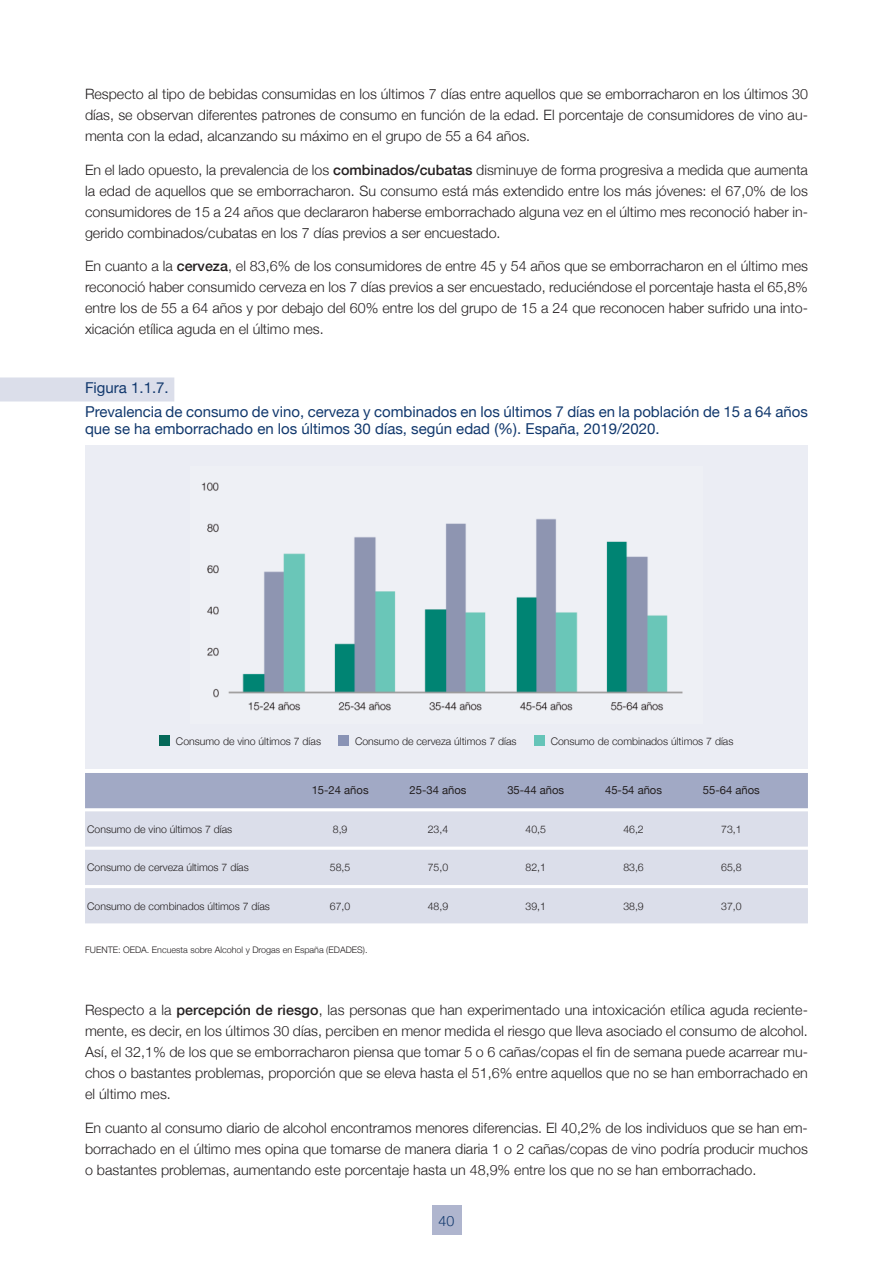
<style>
.page{position:relative;width:893px;height:1263px;background:#fff}
.page>*{position:absolute;margin:0;border:0;box-sizing:border-box;transform-origin:0 0}
.t1{font:15px/23.7px "Helvetica Neue";color:#11386d}
.t2{font:300 14.25px/21px "Helvetica Neue";color:#231f20;text-align:justify}
.t3{font:300 14.25px "Helvetica Neue";color:#11386d}
.t4{font:11.25px "Helvetica Neue";color:#231f20}
.t5{font:300 10.5px "Helvetica Neue";color:#231f20}
.t6{font:300 9px "Helvetica Neue";color:#231f20}
.s1{font-weight:500}
</style>
<div class="page">
<div style="left:432px;top:1205px;width:29px;height:30px;background:#afb5ce"></div>
<div style="left:0;top:377px;width:174px;height:24px;background:#dbdeea"></div>
<div style="left:85px;top:445px;width:723px;height:324px;background:#ebedf4"></div>
<img style="left:201px;top:482px;width:482px;height:229px">
<div style="left:160px;top:735px;width:10px;height:10px;background:#056959"></div>
<div style="left:339px;top:735px;width:10px;height:10px;background:#8993b5"></div>
<div style="left:534px;top:735px;width:11px;height:10px;background:#65c4b8"></div>
<div style="left:85px;top:773px;width:723px;height:35px;background:#a1a9c5"></div>
<div style="left:85px;top:811px;width:723px;height:36px;background:#dbdeea"></div>
<div style="left:85px;top:850px;width:723px;height:35px;background:#dbdeea"></div>
<div style="left:85px;top:888px;width:723px;height:35px;background:#dbdeea"></div>
<p class="t2" style="left:85px;top:83px;width:724px">Respecto al tipo de bebidas consumidas en los últimos 7 días entre aquellos que se emborracharon en los últimos 30 días, se observan diferentes patrones de consumo en función de la edad. El porcentaje de consumidores de vino au&shy;menta con la edad, alcanzando su máximo en el grupo de 55 a 64 años.</p>
<p class="t2" style="left:85px;top:159px;width:724px">En el lado opuesto, la prevalencia de los <span class="s1">combinados/cubatas</span> disminuye de forma progresiva a medida que aumenta la edad de aquellos que se emborracharon. Su consumo está más extendido entre los más jóvenes: el 67,0% de los consumidores de 15 a 24 años que declararon haberse emborrachado alguna vez en el último mes reconoció haber in&shy;gerido combinados/cubatas en los 7 días previos a ser encuestado.</p>
<p class="t2" style="left:85px;top:255px;width:724px">En cuanto a la <span class="s1">cerveza</span>, el 83,6% de los consumidores de entre 45 y 54 años que se emborracharon en el último mes reconoció haber consumido cerveza en los 7 días previos a ser encuestado, reduciéndose el porcentaje hasta el 65,8% entre los de 55 a 64 años y por debajo del 60% entre los del grupo de 15 a 24 que reconocen haber sufrido una into&shy;xicación etílica aguda en el último mes.</p>
<p class="t1" style="left:85px;top:376px;width:724px">Figura 1.1.7.<br>Prevalencia de consumo de vino, cerveza y combinados en los últimos 7 días en la población de 15 a 64 años</p>
<p class="t1" style="left:85px;top:416px;width:576px">que se ha emborrachado en los últimos 30 días, según edad (%). España, 2019/2020.</p>
<p class="t5" style="left:176px;top:735px;width:147px">Consumo de vino últimos 7 días</p>
<p class="t5" style="left:355px;top:735px;width:163px">Consumo de cerveza últimos 7 días</p>
<p class="t5" style="left:551px;top:735px;width:184px">Consumo de combinados últimos 7 días</p>
<p class="t4" style="left:312px;top:784px;width:58px">15-24 años</p>
<p class="t4" style="left:410px;top:784px;width:58px">25-34 años</p>
<p class="t4" style="left:507px;top:784px;width:58px">35-44 años</p>
<p class="t4" style="left:605px;top:784px;width:58px">45-54 años</p>
<p class="t4" style="left:703px;top:784px;width:58px">55-64 años</p>
<p class="t5" style="left:87px;top:823px;width:147px">Consumo de vino últimos 7 días</p>
<p class="t5" style="left:333px;top:823px;width:16px">8,9</p>
<p class="t5" style="left:428px;top:823px;width:22px">23,4</p>
<p class="t5" style="left:526px;top:823px;width:22px">40,5</p>
<p class="t5" style="left:623px;top:823px;width:22px">46,2</p>
<p class="t5" style="left:721px;top:823px;width:22px">73,1</p>
<p class="t5" style="left:87px;top:861px;width:163px">Consumo de cerveza últimos 7 días</p>
<p class="t5" style="left:330px;top:861px;width:22px">58,5</p>
<p class="t5" style="left:428px;top:861px;width:22px">75,0</p>
<p class="t5" style="left:526px;top:861px;width:22px">82,1</p>
<p class="t5" style="left:623px;top:861px;width:22px">83,6</p>
<p class="t5" style="left:721px;top:861px;width:22px">65,8</p>
<p class="t5" style="left:87px;top:899px;width:184px">Consumo de combinados últimos 7 días</p>
<p class="t5" style="left:330px;top:899px;width:22px">67,0</p>
<p class="t5" style="left:428px;top:899px;width:22px">48,9</p>
<p class="t5" style="left:526px;top:899px;width:22px">39,1</p>
<p class="t5" style="left:623px;top:899px;width:22px">38,9</p>
<p class="t5" style="left:721px;top:899px;width:22px">37,0</p>
<p class="t6" style="left:85px;top:944px;width:284px">FUENTE: OEDA. Encuesta sobre Alcohol y Drogas en España (EDADES).</p>
<p class="t2" style="left:85px;top:999px;width:724px">Respecto a la <span class="s1">percepción de riesgo</span>, las personas que han experimentado una intoxicación etílica aguda reciente&shy;mente, es decir, en los últimos 30 días, perciben en menor medida el riesgo que lleva asociado el consumo de alcohol.<br>Así, el 32,1% de los que se emborracharon piensa que tomar 5 o 6 cañas/copas el fin de semana puede acarrear mu&shy;chos o bastantes problemas, proporción que se eleva hasta el 51,6% entre aquellos que no se han emborrachado en el último mes.</p>
<p class="t2" style="left:85px;top:1117px;width:724px">En cuanto al consumo diario de alcohol encontramos menores diferencias. El 40,2% de los individuos que se han em&shy;borrachado en el último mes opina que tomarse de manera diaria 1 o 2 cañas/copas de vino podría producir muchos o bastantes problemas, aumentando este porcentaje hasta un 48,9% entre los que no se han emborrachado.</p>
<p class="t3" style="left:439px;top:1212px;width:17px">40</p>
</div>
